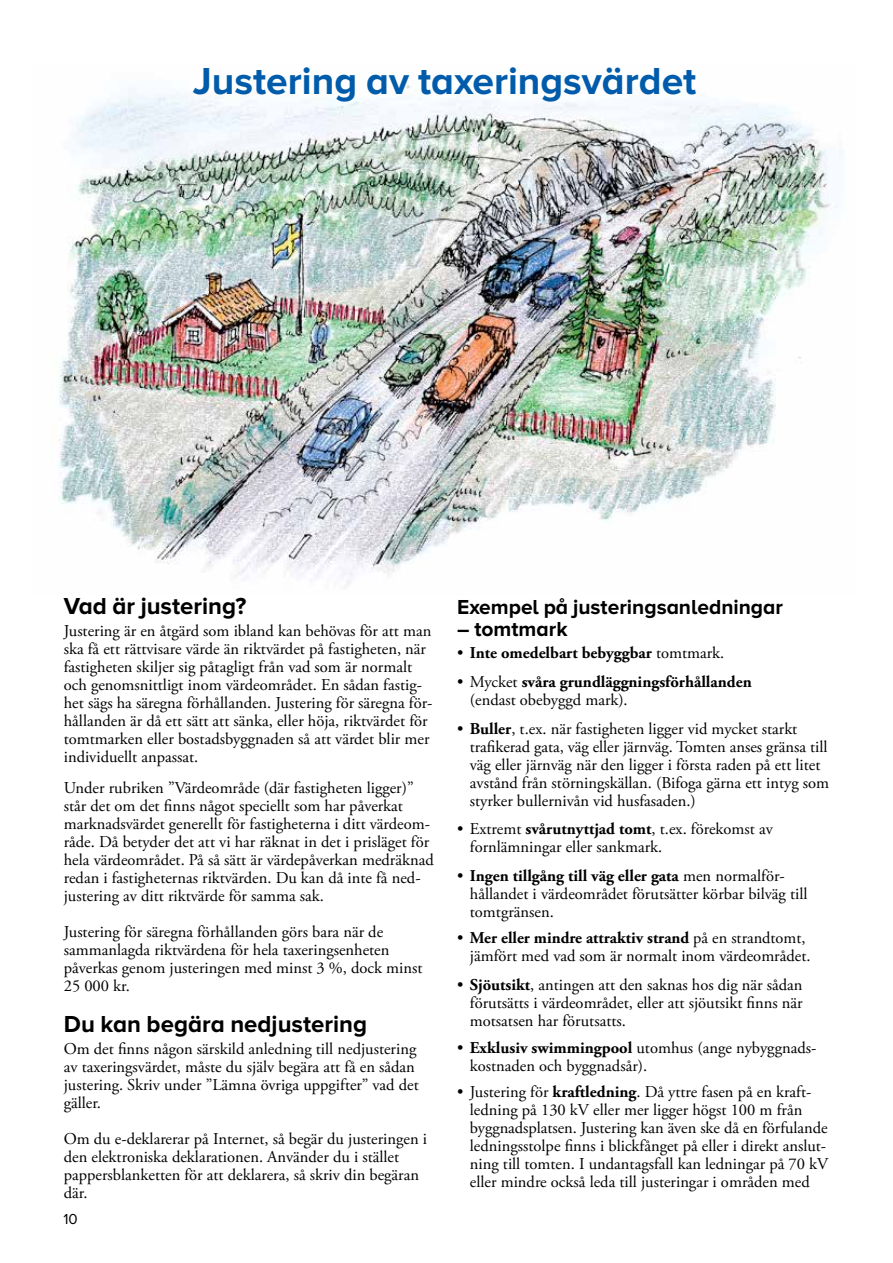
<style>
.page{position:relative;width:893px;height:1263px;background:#fff}
.page>*{position:absolute;margin:0;border:0;box-sizing:border-box;transform-origin:0 0}
.t1{font:700 39px "Proxima Nova";color:#005cab}
.t2{font:700 24px "Proxima Nova";color:#000}
.t3{font:700 21px "Proxima Nova";color:#000}
.t4{font:16.5px/18px "Adobe Garamond Pro";color:#000}
.t5{font:700 16.5px/18px "Adobe Garamond Pro";color:#000}
.t6{font:15px "Proxima Nova";color:#000}
.s1{font-weight:400}
.s2{font-weight:700}
</style>
<div class="page">
<img style="left:59px;top:85px;width:783px;height:500px">
<h1 class="t1" style="left:193px;top:63px;width:505px">Justering av taxeringsvärdet</h1>
<h2 class="t2" style="left:64px;top:595px;width:184px">Vad är justering?</h2>
<p class="t4" style="left:64px;top:622px;width:370px">Justering är en åtgärd som ibland kan behövas för att man ska få ett rättvisare värde än riktvärdet på fastigheten, när fastigheten skiljer sig påtagligt från vad som är normalt och genomsnittligt inom värdeområdet. En sådan fastig&shy;het sägs ha säregna förhållanden. Justering för säregna för&shy;hållanden är då ett sätt att sänka, eller höja, riktvärdet för tomtmarken eller bostadsbyggnaden så att värdet blir mer individuellt anpassat.</p>
<p class="t4" style="left:64px;top:780px;width:371px">Under rubriken ”Värdeområde (där fastigheten ligger)” står det om det finns något speciellt som har påverkat marknadsvärdet generellt för fastigheterna i ditt värdeom&shy;råde. Då betyder det att vi har räknat in det i prisläget för hela värdeområdet. På så sätt är värdepåverkan medräknad redan i fastigheternas riktvärden. Du kan då inte få ned&shy;justering av ditt riktvärde för samma sak.</p>
<p class="t4" style="left:64px;top:924px;width:360px">Justering för säregna förhållanden görs bara när de sammanlagda riktvärdena för hela taxeringsenheten påverkas genom justeringen med minst 3 %, dock minst 25 000 kr.</p>
<h2 class="t2" style="left:64px;top:1013px;width:305px">Du kan begära nedjustering</h2>
<p class="t4" style="left:64px;top:1040px;width:356px">Om det finns någon särskild anledning till nedjustering av taxeringsvärdet, måste du själv begära att få en sådan justering. Skriv under ”Lämna övriga uppgifter” vad det gäller.</p>
<p class="t4" style="left:64px;top:1130px;width:365px">Om du e-deklarerar på Internet, så begär du justeringen i den elektroniska deklarationen. Använder du i stället pappersblanketten för att deklarera, så skriv din begäran där.</p>
<p class="t6" style="left:63px;top:1212px;width:16px">10</p>
<p class="t3" style="left:457px;top:597px;width:327px">Exempel på justeringsanledningar</p>
<p class="t3" style="left:457px;top:619px;width:112px">– tomtmark</p>
<p class="t5" style="left:457px;top:644px;width:269px"><span class="s1">•</span> Inte omedelbart bebyggbar <span class="s1">tomtmark.</span></p>
<p class="t5" style="left:470px;top:673px;width:283px;text-indent:-13px"><span class="s1">• Mycket</span> svåra grundläggningsförhållanden <span class="s1">(endast obebyggd mark).</span></p>
<p class="t4" style="left:470px;top:720px;width:361px;text-indent:-13px">• <span class="s2">Buller</span>, t.ex. när fastigheten ligger vid mycket starkt trafikerad gata, väg eller järnväg. Tomten anses gränsa till väg eller järnväg när den ligger i första raden på ett litet avstånd från störningskällan. (Bifoga gärna ett intyg som styrker bullernivån vid husfasaden.)</p>
<p class="t4" style="left:470px;top:821px;width:304px;text-indent:-13px">• Extremt <span class="s2">svårutnyttjad tomt</span>, t.ex. förekomst av fornlämningar eller sankmark.</p>
<p class="t4" style="left:470px;top:867px;width:339px;text-indent:-13px">• <span class="s2">Ingen tillgång till väg eller gata</span> men normalför&shy;hållandet i värdeområdet förutsätter körbar bilväg till tomtgränsen.</p>
<p class="t4" style="left:470px;top:930px;width:342px;text-indent:-13px">• <span class="s2">Mer eller mindre attraktiv strand</span> på en strandtomt, jämfört med vad som är normalt inom värdeområdet.</p>
<p class="t4" style="left:470px;top:976px;width:334px;text-align:justify;text-indent:-13px">• <span class="s2">Sjöutsikt</span>, antingen att den saknas hos dig när sådan förutsätts i värdeområdet, eller att sjöutsikt finns när motsatsen har förutsatts.</p>
<p class="t4" style="left:470px;top:1039px;width:348px;text-indent:-13px">• <span class="s2">Exklusiv swimmingpool</span> utomhus (ange nybyggnads&shy;kostnaden och byggnadsår).</p>
<p class="t4" style="left:470px;top:1083px;width:360px;text-indent:-13px">• Justering för <span class="s2">kraftledning</span>. Då yttre fasen på en kraft&shy;ledning på 130 kV eller mer ligger högst 100 m från byggnadsplatsen. Justering kan även ske då en förfulande ledningsstolpe finns i blickfånget på eller i direkt anslut&shy;ning till tomten. I undantagsfall kan ledningar på 70 kV eller mindre också leda till justeringar i områden med</p>
</div>
